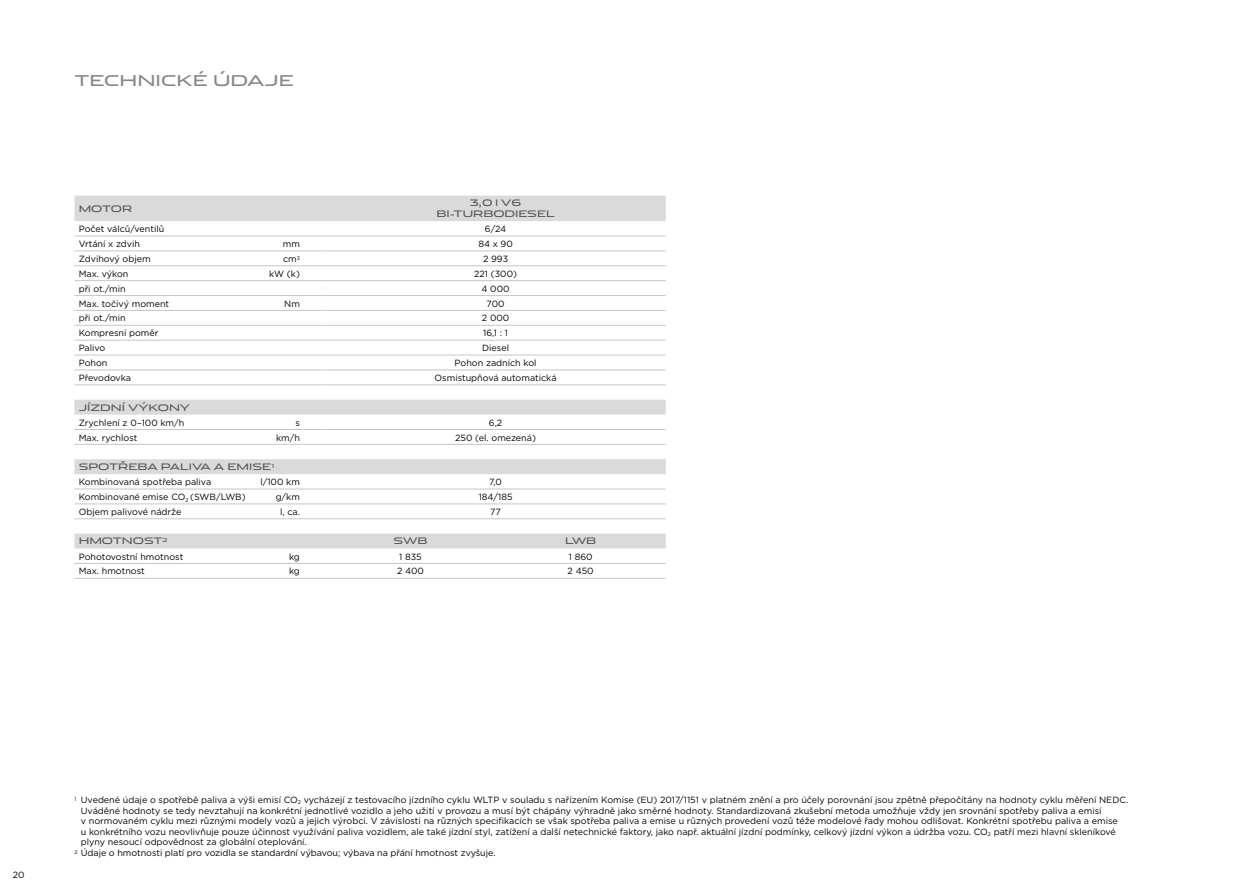
<style>
.page{position:relative;width:1255px;height:893px;background:#fff}
.page>*{position:absolute;margin:0;border:0;box-sizing:border-box;transform-origin:0 0}
.t1{font:15px "Jaguar";color:#878787}
.t2{font:9px "Gotham";color:#000}
.t3{font:9px/10.5px "Jaguar";color:#575756;text-align:center}
</style>
<div class="page">
<div style="left:74px;top:196px;width:591px;height:25px;background:#dadada"></div>
<svg style="left:74px;top:400px;width:591px;height:149px"></svg>
<hr style="left:74px;top:236px;width:251px;height:1px;background:#c6c6c6">
<hr style="left:325px;top:236px;width:170px;height:1px;background:#c6c6c6">
<hr style="left:495px;top:236px;width:170px;height:1px;background:#c6c6c6">
<hr style="left:74px;top:251px;width:251px;height:1px;background:#c6c6c6">
<hr style="left:325px;top:251px;width:170px;height:1px;background:#c6c6c6">
<hr style="left:495px;top:251px;width:170px;height:1px;background:#c6c6c6">
<hr style="left:74px;top:265px;width:251px;height:1px;background:#c6c6c6">
<hr style="left:325px;top:265px;width:170px;height:1px;background:#c6c6c6">
<hr style="left:495px;top:265px;width:170px;height:1px;background:#c6c6c6">
<hr style="left:74px;top:280px;width:251px;height:1px;background:#c6c6c6">
<hr style="left:325px;top:280px;width:170px;height:1px;background:#c6c6c6">
<hr style="left:495px;top:280px;width:170px;height:1px;background:#c6c6c6">
<hr style="left:74px;top:295px;width:251px;height:1px;background:#c6c6c6">
<hr style="left:325px;top:295px;width:170px;height:1px;background:#c6c6c6">
<hr style="left:495px;top:295px;width:170px;height:1px;background:#c6c6c6">
<hr style="left:74px;top:310px;width:251px;height:1px;background:#c6c6c6">
<hr style="left:325px;top:310px;width:170px;height:1px;background:#c6c6c6">
<hr style="left:495px;top:310px;width:170px;height:1px;background:#c6c6c6">
<hr style="left:74px;top:325px;width:251px;height:1px;background:#c6c6c6">
<hr style="left:325px;top:325px;width:170px;height:1px;background:#c6c6c6">
<hr style="left:495px;top:325px;width:170px;height:1px;background:#c6c6c6">
<hr style="left:74px;top:340px;width:251px;height:1px;background:#c6c6c6">
<hr style="left:325px;top:340px;width:170px;height:1px;background:#c6c6c6">
<hr style="left:495px;top:340px;width:170px;height:1px;background:#c6c6c6">
<hr style="left:74px;top:355px;width:251px;height:1px;background:#c6c6c6">
<hr style="left:325px;top:355px;width:170px;height:1px;background:#c6c6c6">
<hr style="left:495px;top:355px;width:170px;height:1px;background:#c6c6c6">
<hr style="left:74px;top:370px;width:251px;height:1px;background:#c6c6c6">
<hr style="left:325px;top:370px;width:170px;height:1px;background:#c6c6c6">
<hr style="left:495px;top:370px;width:170px;height:1px;background:#c6c6c6">
<hr style="left:74px;top:385px;width:251px;height:1px;background:#c6c6c6">
<hr style="left:325px;top:385px;width:170px;height:1px;background:#c6c6c6">
<hr style="left:495px;top:385px;width:170px;height:1px;background:#c6c6c6">
<hr style="left:74px;top:429px;width:251px;height:1px;background:#c6c6c6">
<hr style="left:325px;top:429px;width:170px;height:1px;background:#c6c6c6">
<hr style="left:495px;top:429px;width:170px;height:1px;background:#c6c6c6">
<hr style="left:74px;top:444px;width:251px;height:1px;background:#c6c6c6">
<hr style="left:325px;top:444px;width:170px;height:1px;background:#c6c6c6">
<hr style="left:495px;top:444px;width:170px;height:1px;background:#c6c6c6">
<hr style="left:74px;top:489px;width:251px;height:1px;background:#c6c6c6">
<hr style="left:325px;top:489px;width:170px;height:1px;background:#c6c6c6">
<hr style="left:495px;top:489px;width:170px;height:1px;background:#c6c6c6">
<hr style="left:74px;top:504px;width:251px;height:1px;background:#c6c6c6">
<hr style="left:325px;top:504px;width:170px;height:1px;background:#c6c6c6">
<hr style="left:495px;top:504px;width:170px;height:1px;background:#c6c6c6">
<hr style="left:74px;top:518px;width:251px;height:1px;background:#c6c6c6">
<hr style="left:325px;top:518px;width:170px;height:1px;background:#c6c6c6">
<hr style="left:495px;top:518px;width:170px;height:1px;background:#c6c6c6">
<hr style="left:74px;top:563px;width:251px;height:1px;background:#c6c6c6">
<hr style="left:325px;top:563px;width:170px;height:1px;background:#c6c6c6">
<hr style="left:495px;top:563px;width:170px;height:1px;background:#c6c6c6">
<hr style="left:74px;top:578px;width:251px;height:1px;background:#c6c6c6">
<hr style="left:325px;top:578px;width:170px;height:1px;background:#c6c6c6">
<hr style="left:495px;top:578px;width:170px;height:1px;background:#c6c6c6">
<h1 class="t1" style="left:74px;top:68px;width:221px">TECHNICKÉ ÚDAJE</h1>
<p class="t3" style="left:79px;top:203px;width:55px">MOTOR</p>
<p class="t3" style="left:436px;top:197px;width:120px">3,0 l V6<br>BI-TURBODIESEL</p>
<p class="t2" style="left:79px;top:223px;width:87px">Počet válců/ventilů</p>
<p class="t2" style="left:485px;top:223px;width:23px">6/24</p>
<p class="t2" style="left:79px;top:238px;width:63px">Vrtání x zdvih</p>
<p class="t2" style="left:283px;top:238px;width:19px">mm</p>
<p class="t2" style="left:478px;top:238px;width:36px">84 x 90</p>
<p class="t2" style="left:79px;top:253px;width:73px">Zdvihový objem</p>
<p class="t2" style="left:283px;top:253px;width:18px">cm<sup>3</sup></p>
<p class="t2" style="left:483px;top:253px;width:27px">2 993</p>
<p class="t2" style="left:79px;top:268px;width:51px">Max. výkon</p>
<p class="t2" style="left:269px;top:268px;width:32px">kW (k)</p>
<p class="t2" style="left:474px;top:268px;width:44px">221 (300)</p>
<p class="t2" style="left:79px;top:283px;width:48px">při ot./min</p>
<p class="t2" style="left:481px;top:283px;width:30px">4 000</p>
<p class="t2" style="left:79px;top:298px;width:92px">Max. točivý moment</p>
<p class="t2" style="left:284px;top:298px;width:17px">Nm</p>
<p class="t2" style="left:486px;top:298px;width:20px">700</p>
<p class="t2" style="left:79px;top:313px;width:48px">při ot./min</p>
<p class="t2" style="left:482px;top:313px;width:29px">2 000</p>
<p class="t2" style="left:79px;top:327px;width:81px">Kompresní poměr</p>
<p class="t2" style="left:483px;top:327px;width:26px">16,1 : 1</p>
<p class="t2" style="left:79px;top:342px;width:28px">Palivo</p>
<p class="t2" style="left:482px;top:342px;width:28px">Diesel</p>
<p class="t2" style="left:79px;top:357px;width:30px">Pohon</p>
<p class="t2" style="left:454px;top:357px;width:83px">Pohon zadních kol</p>
<p class="t2" style="left:79px;top:372px;width:54px">Převodovka</p>
<p class="t2" style="left:434px;top:372px;width:123px">Osmistupňová automatická</p>
<p class="t3" style="left:79px;top:401px;width:113px">JÍZDNÍ VÝKONY</p>
<p class="t2" style="left:79px;top:417px;width:107px">Zrychlení z 0–100 km/h</p>
<p class="t2" style="left:295px;top:417px;width:6px">s</p>
<p class="t2" style="left:489px;top:417px;width:15px">6,2</p>
<p class="t2" style="left:79px;top:432px;width:60px">Max. rychlost</p>
<p class="t2" style="left:276px;top:432px;width:25px">km/h</p>
<p class="t2" style="left:455px;top:432px;width:82px">250 (el. omezená)</p>
<p class="t3" style="left:79px;top:461px;width:197px">SPOTŘEBA PALIVA A EMISE<sup>1</sup></p>
<p class="t2" style="left:79px;top:476px;width:134px">Kombinovaná spotřeba paliva</p>
<p class="t2" style="left:260px;top:476px;width:41px">l/100 km</p>
<p class="t2" style="left:489px;top:476px;width:14px">7,0</p>
<p class="t2" style="left:79px;top:491px;width:168px">Kombinované emise CO<sub>2</sub> (SWB/LWB)</p>
<p class="t2" style="left:276px;top:491px;width:26px">g/km</p>
<p class="t2" style="left:478px;top:491px;width:35px">184/185</p>
<p class="t2" style="left:79px;top:506px;width:104px">Objem palivové nádrže</p>
<p class="t2" style="left:280px;top:506px;width:21px">l, ca.</p>
<p class="t2" style="left:490px;top:506px;width:12px">77</p>
<p class="t3" style="left:79px;top:535px;width:90px">HMOTNOST<sup>2</sup></p>
<p class="t3" style="left:393px;top:535px;width:35px">SWB</p>
<p class="t3" style="left:565px;top:535px;width:33px">LWB</p>
<p class="t2" style="left:79px;top:551px;width:106px">Pohotovostní hmotnost</p>
<p class="t2" style="left:289px;top:551px;width:12px">kg</p>
<p class="t2" style="left:399px;top:551px;width:24px">1 835</p>
<p class="t2" style="left:568px;top:551px;width:25px">1 860</p>
<p class="t2" style="left:79px;top:565px;width:68px">Max. hmotnost</p>
<p class="t2" style="left:289px;top:565px;width:12px">kg</p>
<p class="t2" style="left:397px;top:565px;width:28px">2 400</p>
<p class="t2" style="left:567px;top:565px;width:28px">2 450</p>
<p class="t2" style="left:13px;top:869px;width:13px">20</p>
<p class="t2" style="left:74px;top:794px;width:1055px"><sup>1</sup> Uvedené údaje o spotřebě paliva a výši emisí CO<sub>2</sub> vycházejí z testovacího jízdního cyklu WLTP v souladu s nařízením Komise (EU) 2017/1151 v platném znění a pro účely porovnání jsou zpětně přepočítány na hodnoty cyklu měření NEDC.</p>
<p class="t2" style="left:81px;top:805px;width:1022px">Uváděné hodnoty se tedy nevztahují na konkrétní jednotlivé vozidlo a jeho užití v provozu a musí být chápány výhradně jako směrné hodnoty. Standardizovaná zkušební metoda umožňuje vždy jen srovnání spotřeby paliva a emisí</p>
<p class="t2" style="left:81px;top:815px;width:1038px">v normovaném cyklu mezi různými modely vozů a jejich výrobci. V závislosti na různých specifikacích se však spotřeba paliva a emise u různých provedení vozů téže modelové řady mohou odlišovat. Konkrétní spotřebu paliva a emise</p>
<p class="t2" style="left:81px;top:826px;width:1036px">u konkrétního vozu neovlivňuje pouze účinnost využívání paliva vozidlem, ale také jízdní styl, zatížení a další netechnické faktory, jako např. aktuální jízdní podmínky, celkový jízdní výkon a údržba vozu. CO<sub>2</sub> patří mezi hlavní skleníkové</p>
<p class="t2" style="left:81px;top:836px;width:227px">plyny nesoucí odpovědnost za globální oteplování.</p>
<p class="t2" style="left:74px;top:847px;width:422px"><sup>2</sup> Údaje o hmotnosti platí pro vozidla se standardní výbavou; výbava na přání hmotnost zvyšuje.</p>
</div>
